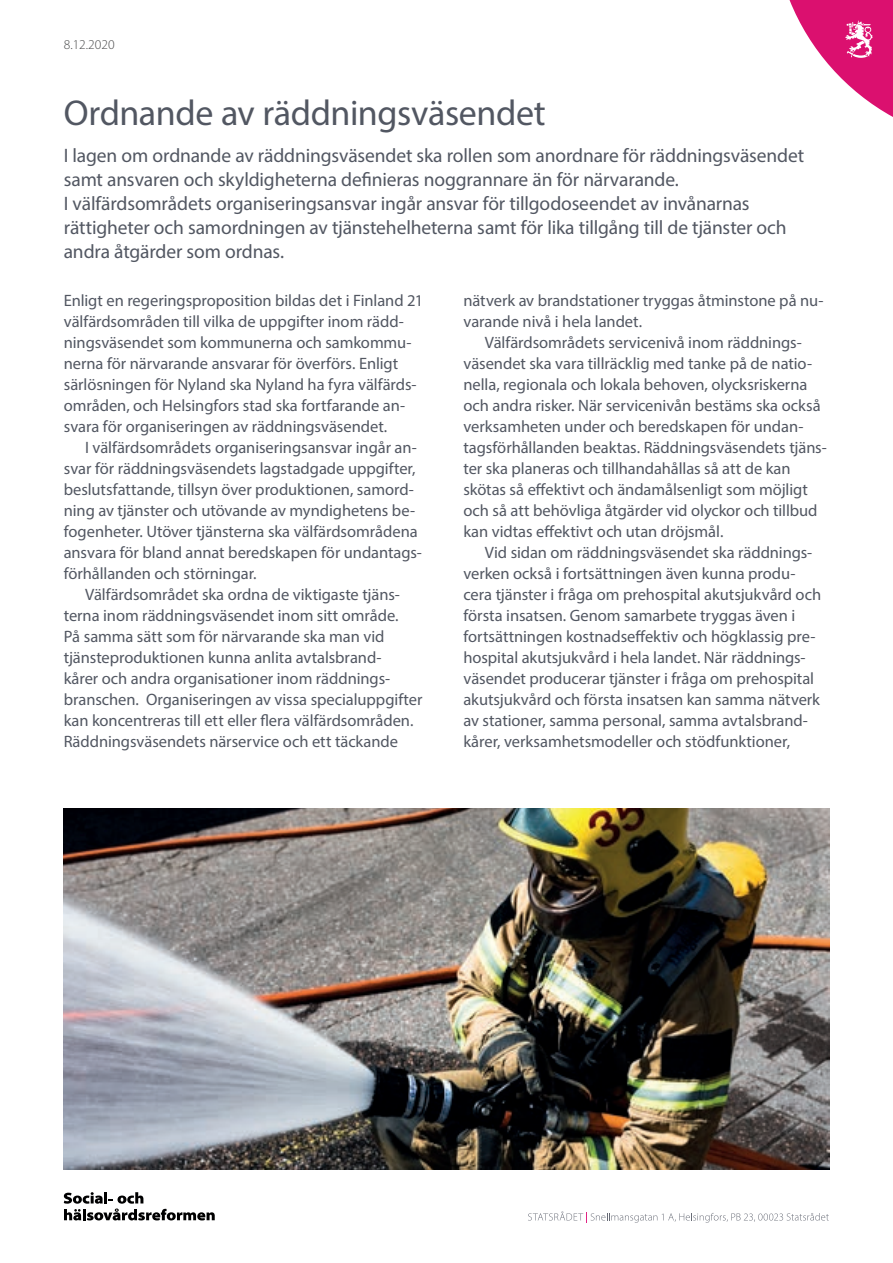
<style>
.page{position:relative;width:893px;height:1263px;background:#fff}
.page>*{position:absolute;margin:0;border:0;box-sizing:border-box;transform-origin:0 0}
.t1{font:36px "Myriad Pro";letter-spacing:-.01em;color:#525762}
.t2{font:19.5px/24px "Myriad Pro";letter-spacing:-.005em;color:#525762}
.t3{font:16.5px/21px "Myriad Pro";color:#525762}
.t4{font:300 13.5px "Myriad Pro";color:#494a4b}
</style>
<div class="page">
<svg style="left:528px;top:1211px;width:301px;height:12px"></svg>
<svg style="left:64px;top:1192px;width:151px;height:28px"></svg>
<svg style="left:789px;top:0;width:104px;height:117px"></svg>
<img style="left:64px;top:808px;width:765px;height:361px">
<p class="t4" style="left:64px;top:37px;width:52px">8.12.2020</p>
<h1 class="t1" style="left:64px;top:91px;width:484px">Ordnande av räddningsväsendet</h1>
<p class="t2" style="left:64px;top:143px;width:742px">I lagen om ordnande av räddningsväsendet ska rollen som anordnare för räddningsväsendet samt ansvaren och skyldigheterna definieras noggrannare än för närvarande.<br>I välfärdsområdets organiseringsansvar ingår ansvar för tillgodoseendet av invånarnas rättigheter och samordningen av tjänstehelheterna samt för lika tillgång till de tjänster och andra åtgärder som ordnas.</p>
<p class="t3" style="left:64px;top:290px;width:361px">Enligt en regeringsproposition bildas det i Finland 21 välfärdsområden till vilka de uppgifter inom rädd&shy;ningsväsendet som kommunerna och samkommu&shy;nerna för närvarande ansvarar för överförs. Enligt särlösningen för Nyland ska Nyland ha fyra välfärds&shy;områden, och Helsingfors stad ska fortfarande an&shy;svara för organiseringen av räddningsväsendet.</p>
<p class="t3" style="left:64px;top:437px;width:360px;text-indent:21px">I välfärdsområdets organiseringsansvar ingår an&shy;svar för räddningsväsendets lagstadgade uppgifter, beslutsfattande, tillsyn över produktionen, samord&shy;ning av tjänster och utövande av myndighetens be&shy;fogenheter. Utöver tjänsterna ska välfärdsområdena ansvara för bland annat beredskapen för undantags&shy;förhållanden och störningar.</p>
<p class="t3" style="left:64px;top:584px;width:360px;text-indent:21px">Välfärdsområdet ska ordna de viktigaste tjäns&shy;terna inom räddningsväsendet inom sitt område.<br>På samma sätt som för närvarande ska man vid tjänsteproduktionen kunna anlita avtalsbrand-<br>kårer och andra organisationer inom räddnings&shy;branschen. Organiseringen av vissa specialuppgifter kan koncentreras till ett eller flera välfärdsområden.<br>Räddningsväsendets närservice och ett täckande</p>
<p class="t3" style="left:463px;top:290px;width:361px">nätverk av brandstationer tryggas åtminstone på nu&shy;varande nivå i hela landet.</p>
<p class="t3" style="left:463px;top:332px;width:365px;text-indent:21px">Välfärdsområdets servicenivå inom räddnings&shy;väsendet ska vara tillräcklig med tanke på de natio&shy;nella, regionala och lokala behoven, olycksriskerna och andra risker. När servicenivån bestäms ska också verksamheten under och beredskapen för undan&shy;tagsförhållanden beaktas. Räddningsväsendets tjäns&shy;ter ska planeras och tillhandahållas så att de kan skötas så effektivt och ändamålsenligt som möjligt och så att behövliga åtgärder vid olyckor och tillbud kan vidtas effektivt och utan dröjsmål.</p>
<p class="t3" style="left:463px;top:542px;width:359px;text-indent:21px">Vid sidan om räddningsväsendet ska räddnings&shy;verken också i fortsättningen även kunna produ&shy;cera tjänster i fråga om prehospital akutsjukvård och första insatsen. Genom samarbete tryggas även i fortsättningen kostnadseffektiv och högklassig pre&shy;hospital akutsjukvård i hela landet. När räddnings&shy;väsendet producerar tjänster i fråga om prehospital akutsjukvård och första insatsen kan samma nätverk av stationer, samma personal, samma avtalsbrand&shy;kårer, verksamhetsmodeller och stödfunktioner,</p>
</div>
